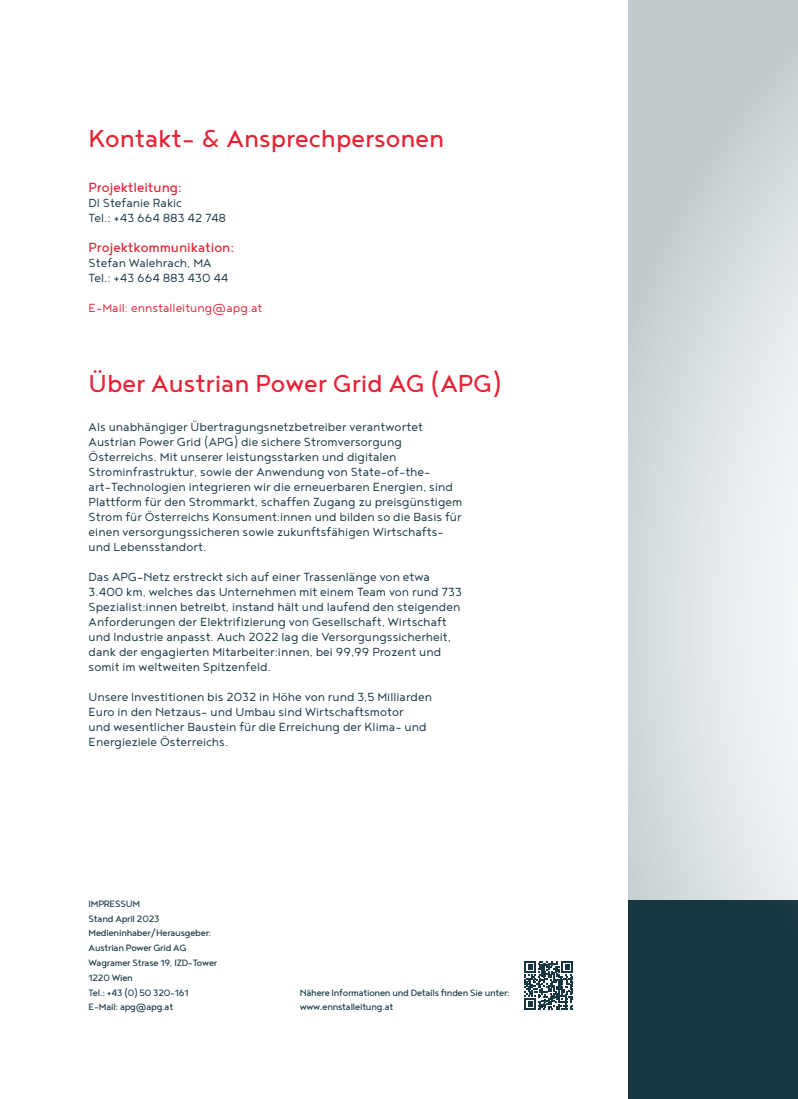
<style>
.page{position:relative;width:798px;height:1099px;background:#fff}
.page>*{position:absolute;margin:0;border:0;box-sizing:border-box;transform-origin:0 0}
.t1{font:30px "Noyh";color:#e62336}
.t2{font:16.25px "Noyh";color:#e62336}
.t3{font:300 14.38px/15px "Noyh";color:#163642}
.t4{font:300 14.38px "Noyh";color:#e62336}
.t5{font:11.25px/14.8px "Noyh";letter-spacing:-.02em;color:#163642}
</style>
<div class="page">
<svg style="left:628px;top:0;width:169px;height:900px;background:#cdd5d9"></svg>
<div style="left:627px;top:900px;width:170px;height:198px;background:#163642"></div>
<img style="left:679px;top:338px;width:118px;height:504px">
<svg style="left:524px;top:961px;width:49px;height:48px"></svg>
<h1 class="t1" style="left:89px;top:121px;width:357px">Kontakt- &amp; Ansprechpersonen</h1>
<p class="t2" style="left:89px;top:178px;width:95px">Projektleitung:</p>
<p class="t3" style="left:89px;top:194px;width:139px">DI Stefanie Rakic<br>Tel.: +43 664 883 42 748</p>
<p class="t2" style="left:89px;top:238px;width:147px">Projektkommunikation:</p>
<p class="t3" style="left:89px;top:254px;width:141px">Stefan Walehrach, MA<br>Tel.: +43 664 883 430 44</p>
<p class="t4" style="left:89px;top:300px;width:175px">E-Mail: ennstalleitung@apg.at</p>
<h1 class="t1" style="left:89px;top:366px;width:414px">Über Austrian Power Grid AG (APG)</h1>
<p class="t3" style="left:89px;top:419px;width:375px">Als unabhängiger Übertragungsnetzbetreiber verantwortet Austrian Power Grid (APG) die sichere Stromversorgung Österreichs. Mit unserer leistungsstarken und digitalen Strominfrastruktur, sowie der Anwendung von State-of-the&shy;art-Technologien integrieren wir die erneuerbaren Energien, sind Plattform für den Strommarkt, schaffen Zugang zu preisgünstigem Strom für Österreichs Konsument:innen und bilden so die Basis für einen versorgungssicheren sowie zukunftsfähigen Wirtschafts&shy;und Lebensstandort.</p>
<p class="t3" style="left:89px;top:569px;width:375px">Das APG-Netz erstreckt sich auf einer Trassenlänge von etwa 3.400 km, welches das Unternehmen mit einem Team von rund 733<br>Spezialist:innen betreibt, instand hält und laufend den steigenden Anforderungen der Elektrifizierung von Gesellschaft, Wirtschaft und Industrie anpasst. Auch 2022 lag die Versorgungssicherheit, dank der engagierten Mitarbeiter:innen, bei 99,99 Prozent und somit im weltweiten Spitzenfeld.</p>
<p class="t3" style="left:89px;top:689px;width:345px">Unsere Investitionen bis 2032 in Höhe von rund 3,5 Milliarden Euro in den Netzaus- und Umbau sind Wirtschaftsmotor<br>und wesentlicher Baustein für die Erreichung der Klima- und Energieziele Österreichs.</p>
<p class="t5" style="left:89px;top:895px;width:130px">IMPRESSUM<br>Stand April 2023<br>Medieninhaber/Herausgeber:<br>Austrian Power Grid AG<br>Wagramer Strase 19, IZD-Tower<br>1220 Wien<br>Tel.: +43 (0) 50 320-161<br>E-Mail: apg@apg.at</p>
<p class="t5" style="left:299px;top:984px;width:211px">Nähere Informationen und Details finden Sie unter: www.ennstalleitung.at</p>
</div>
